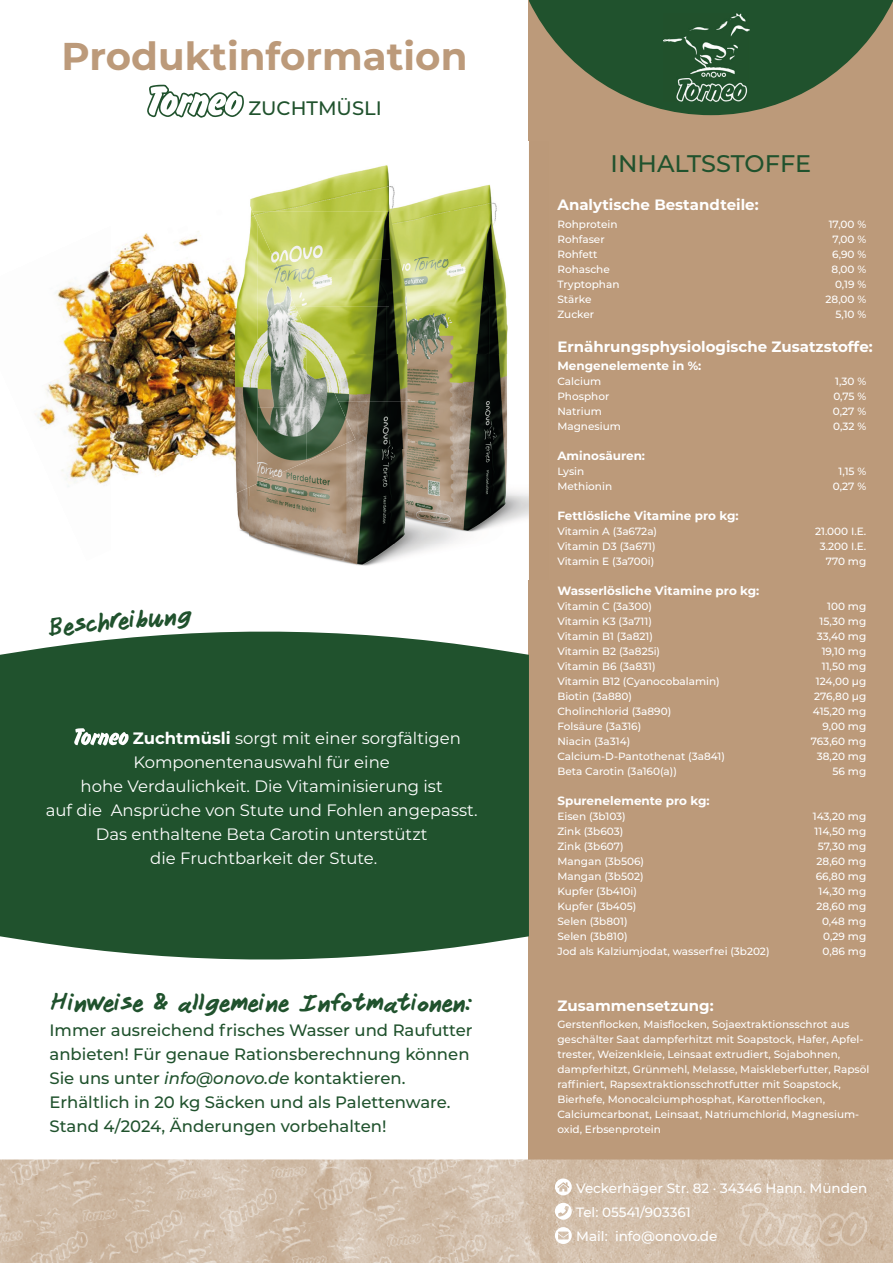
<style>
.page{position:relative;width:893px;height:1263px;background:#fff}
.page>*{position:absolute;margin:0;border:0;box-sizing:border-box;transform-origin:0 0}
.t1{font:700 38.7px "Montserrat";color:#bc9a7a}
.t2{font:24px "Janitor";color:#20522d}
.t3{font:500 24px "Montserrat";color:#20522d}
.t4{font:500 19.5px "Montserrat";color:#20522d}
.t5{font:16.5px "Montserrat";color:#fff}
.t6{font:500 16.5px/24px "Montserrat";color:#20522d}
.t7{font:700 15px "Montserrat";color:#fff}
.t8{font:500 13.5px/24px "Montserrat";color:#fff}
.t9{font:700 12px "Montserrat";color:#fff}
.t10{font:500 10.5px/15px "Montserrat";color:#fff}
.s1{font-weight:700}
.s2{font-style:italic}
</style>
<div class="page">
<div style="left:529px;top:0;width:364px;height:1263px;background:#bc9a7a"></div>
<svg style="left:529px;top:0;width:364px;height:115px"></svg>
<svg style="left:0;top:625px;width:529px;height:340px;background:#305e3c"></svg>
<img style="left:529px;top:1159px;width:364px;height:104px">
<svg style="left:555px;top:1227px;width:17px;height:17px"></svg>
<svg style="left:555px;top:1178px;width:17px;height:17px"></svg>
<svg style="left:555px;top:1203px;width:17px;height:17px"></svg>
<img style="left:663px;top:14px;width:86px;height:88px">
<img style="left:740px;top:1203px;width:126px;height:44px">
<img style="left:0;top:1159px;width:142px;height:55px">
<img style="left:142px;top:1159px;width:75px;height:104px">
<img style="left:197px;top:1159px;width:166px;height:86px">
<img style="left:363px;top:1159px;width:55px;height:104px">
<img style="left:0;top:1214px;width:164px;height:49px">
<img style="left:418px;top:1159px;width:111px;height:104px">
<img style="left:136px;top:1256px;width:30px;height:7px">
<img style="left:217px;top:1208px;width:167px;height:55px">
<img style="left:332px;top:1251px;width:55px;height:12px">
<svg style="left:74px;top:728px;width:55px;height:17px"></svg>
<img style="left:35px;top:264px;width:76px;height:223px">
<img style="left:237px;top:506px;width:13px;height:25px">
<img style="left:269px;top:544px;width:177px;height:22px">
<img style="left:258px;top:165px;width:239px;height:47px">
<img style="left:258px;top:212px;width:242px;height:47px">
<img style="left:307px;top:259px;width:200px;height:48px">
<img style="left:307px;top:307px;width:201px;height:47px">
<img style="left:355px;top:354px;width:152px;height:47px">
<img style="left:355px;top:401px;width:152px;height:48px">
<img style="left:250px;top:449px;width:279px;height:95px">
<img style="left:111px;top:231px;width:97px;height:245px">
<img style="left:208px;top:196px;width:50px;height:310px">
<img style="left:257px;top:222px;width:50px;height:262px">
<img style="left:306px;top:331px;width:49px;height:130px">
<svg style="left:147px;top:85px;width:97px;height:33px"></svg>
<svg style="left:47px;top:625px;width:146px;height:11px"></svg>
<h1 class="t1" style="left:62px;top:28px;width:407px">Produktinformation</h1>
<h3 class="t4" style="left:248px;top:95px;width:135px">ZUCHTMÜSLI</h3>
<h3 class="t5" style="left:133px;top:727px;width:330px"><span class="s1">Zuchtmüsli</span> sorgt mit einer sorgfältigen</h3>
<h3 class="t5" style="left:133px;top:751px;width:258px">Komponentenauswahl für eine</h3>
<h3 class="t5" style="left:81px;top:775px;width:364px">hohe Verdaulichkeit. Die Vitaminisierung ist</h3>
<h3 class="t5" style="left:46px;top:799px;width:433px">auf die Ansprüche von Stute und Fohlen angepasst.</h3>
<h3 class="t5" style="left:96px;top:823px;width:333px">Das enthaltene Beta Carotin unterstützt</h3>
<h3 class="t5" style="left:150px;top:847px;width:229px">die Fruchtbarkeit der Stute.</h3>
<h2 class="t2" style="left:51px;top:988px;width:423px">Hinweise &amp; allgemeine Infotmationen:</h2>
<h3 class="t6" style="left:49px;top:1018px;width:425px">Immer ausreichend frisches Wasser und Raufutter anbieten! Für genaue Rationsberechnung können Sie uns unter <span class="s2">info@onovo.de</span> kontaktieren.<br>Erhältlich in 20 kg Säcken und als Palettenware.<br>Stand 4/2024, Änderungen vorbehalten!</h3>
<h2 class="t3" style="left:611px;top:147px;width:202px">INHALTSSTOFFE</h2>
<h3 class="t7" style="left:557px;top:194px;width:203px">Analytische Bestandteile:</h3>
<p class="t10" style="left:557px;top:216px;width:64px">Rohprotein<br>Rohfaser<br>Rohfett<br>Rohasche<br>Tryptophan<br>Stärke<br>Zucker</p>
<p class="t10" style="left:825px;top:216px;width:42px;text-align:right">17,00 %<br>7,00 %<br>6,90 %<br>8,00 %<br>0,19 %<br>28,00 %<br>5,10 %</p>
<h3 class="t7" style="left:557px;top:336px;width:317px">Ernährungsphysiologische Zusatzstoffe:</h3>
<p class="t9" style="left:557px;top:357px;width:145px">Mengenelemente in %:</p>
<p class="t10" style="left:557px;top:373px;width:65px">Calcium<br>Phosphor<br>Natrium<br>Magnesium</p>
<p class="t9" style="left:557px;top:447px;width:89px">Aminosäuren:</p>
<p class="t10" style="left:557px;top:463px;width:56px">Lysin<br>Methionin</p>
<p class="t9" style="left:557px;top:507px;width:183px">Fettlösliche Vitamine pro kg:</p>
<p class="t10" style="left:557px;top:523px;width:101px">Vitamin A (3a672a)<br>Vitamin D3 (3a671)<br>Vitamin E (3a700i)</p>
<p class="t9" style="left:557px;top:582px;width:204px">Wasserlösliche Vitamine pro kg:</p>
<p class="t10" style="left:557px;top:598px;width:169px">Vitamin C (3a300)<br>Vitamin K3 (3a711)<br>Vitamin B1 (3a821)<br>Vitamin B2 (3a825i)<br>Vitamin B6 (3a831)<br>Vitamin B12 (Cyanocobalamin)<br>Biotin (3a880)<br>Cholinchlorid (3a890)<br>Folsäure (3a316)<br>Niacin (3a314)<br>Calcium-D-Pantothenat (3a841)<br>Beta Carotin (3a160(a))</p>
<p class="t9" style="left:557px;top:792px;width:154px">Spurenelemente pro kg:</p>
<p class="t10" style="left:557px;top:808px;width:214px">Eisen (3b103)<br>Zink (3b603)<br>Zink (3b607)<br>Mangan (3b506)<br>Mangan (3b502)<br>Kupfer (3b410i)<br>Kupfer (3b405)<br>Selen (3b801)<br>Selen (3b810)<br>Jod als Kalziumjodat, wasserfrei (3b202)</p>
<h3 class="t7" style="left:557px;top:994px;width:158px">Zusammensetzung:</h3>
<p class="t10" style="left:833px;top:373px;width:35px;text-align:justify">1,30 % 0,75 % 0,27 % 0,32 %</p>
<p class="t10" style="left:833px;top:463px;width:35px;text-align:center">1,15 %<br>0,27 %</p>
<p class="t10" style="left:815px;top:523px;width:53px;text-align:right">21.000 I.E.<br>3.200 I.E.<br>770 mg</p>
<p class="t10" style="left:811px;top:598px;width:57px;text-align:right">100 mg<br>15,30 mg<br>33,40 mg<br>19,10 mg<br>11,50 mg<br>124,00 μg<br>276,80 μg<br>415,20 mg<br>9,00 mg<br>763,60 mg<br>38,20 mg<br>56 mg</p>
<p class="t10" style="left:813px;top:808px;width:55px;text-align:right">143,20 mg<br>114,50 mg<br>57,30 mg<br>28,60 mg<br>66,80 mg<br>14,30 mg<br>28,60 mg<br>0,48 mg<br>0,29 mg<br>0,86 mg</p>
<p class="t10" style="left:557px;top:1016px;width:313px">Gerstenflocken, Maisflocken, Sojaextraktionsschrot aus geschälter Saat dampferhitzt mit Soapstock, Hafer, Apfel&shy;trester, Weizenkleie, Leinsaat extrudiert, Sojabohnen, dampferhitzt, Grünmehl, Melasse, Maiskleberfutter, Rapsöl raffiniert, Rapsextraktionsschrotfutter mit Soapstock, Bierhefe, Monocalciumphosphat, Karottenflocken, Calciumcarbonat, Leinsaat, Natriumchlorid, Magnesium&shy;oxid, Erbsenprotein</p>
<p class="t8" style="left:576px;top:1175px;width:293px">Veckerhäger Str. 82 · 34346 Hann. Münden<br>Tel: 05541/903361<br>Mail: info@onovo.de</p>
</div>
